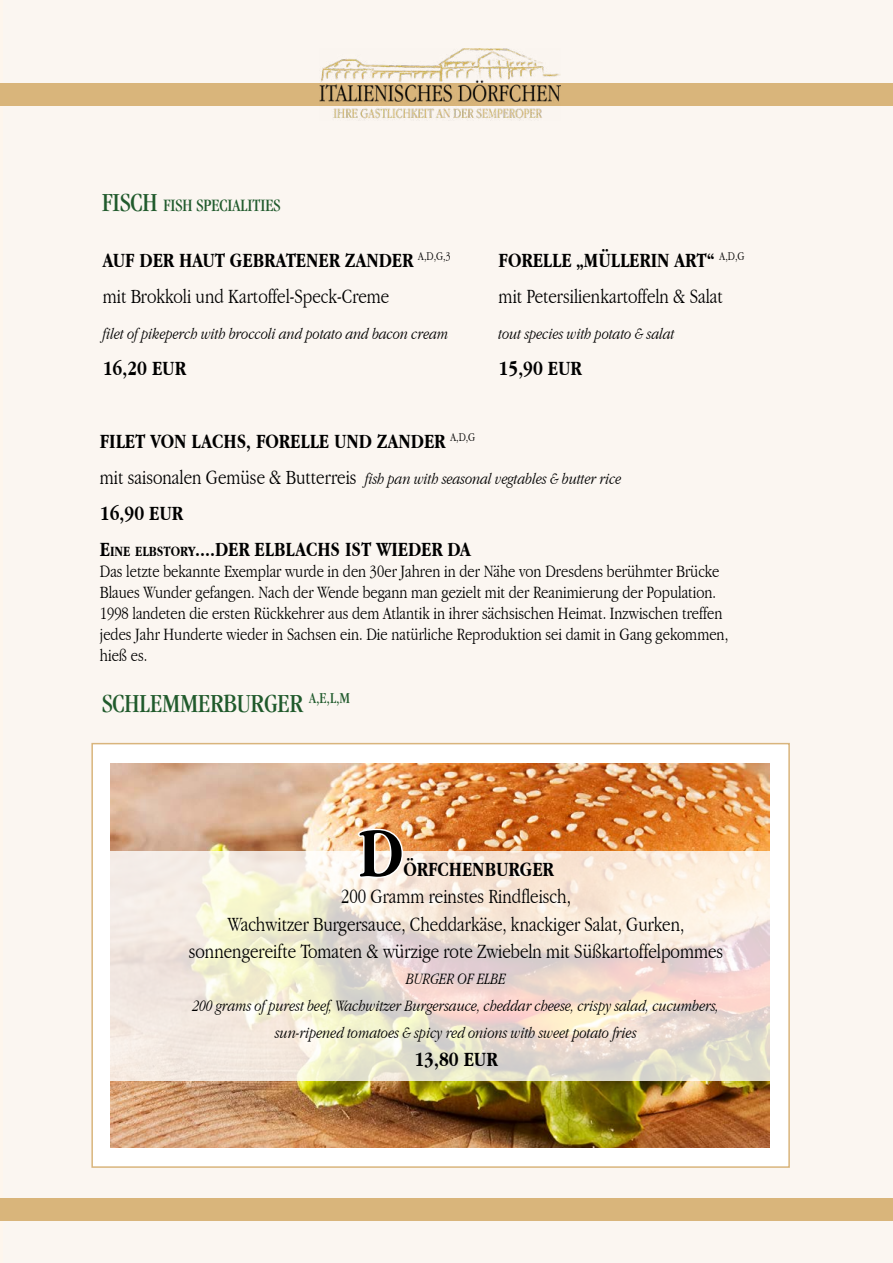
<style>
.page{position:relative;width:893px;height:1263px;background:#fff}
.page>*{position:absolute;margin:0;border:0;box-sizing:border-box;transform-origin:0 0}
.t1{font:700 condensed 72px "Garamond IT Cby BT";color:#000}
.t2{font:condensed 27px "Garamond";color:#205a2c}
.t3{font:300 condensed 21px/36px "Garamond IT Cby BT";color:#000}
.t4{font:700 condensed 21px/36px "Garamond IT Cby BT";color:#000}
.t5{font:300 condensed 18px/21px "Garamond IT Cby BT";color:#000}
.t6{font:condensed 18px "Garamond";color:#205a2c}
.t7{font:italic 300 condensed 16.5px/27px "Garamond IT Cby BT";color:#000;text-align:center}
.s1{font-size:27px}
.s2{font-weight:700}
.s3{font-style:normal;font-size:21px}
.s4{font-style:inherit}
.s5{font-size:14.7px}
</style>
<div class="page">
<div style="left:1px;top:0;width:892px;height:1263px;background:#fbf6f1"></div>
<svg style="left:0;top:0;width:1px;height:1263px"></svg>
<div style="left:91px;top:743px;width:699px;height:425px;background:#fff;border:2px solid #d9b57c"></div>
<img style="left:111px;top:763px;width:658px;height:384px">
<svg style="left:110px;top:851px;width:659px;height:230px;background:#f0e5d7"></svg>
<svg style="left:356px;top:827px;width:49px;height:54px"></svg>
<div style="left:0;top:83px;width:893px;height:23px;background:#d9b57b"></div>
<img style="left:320px;top:49px;width:240px;height:71px">
<div style="left:0;top:1198px;width:893px;height:23px;background:#d9b57b"></div>
<p class="t6" style="left:102px;top:196px;width:180px"><span class="s1">FISCH</span> FISH SPECIALITIES</p>
<p class="t3" style="left:103px;top:242px;width:349px"><span class="s2">AUF DER HAUT GEBRATENER ZANDER</span> <sup>A,D,G,3 </sup>mit Brokkoli und Kartoffel-Speck-Creme</p>
<p class="t7" style="left:103px;top:320px;width:347px">filet of pikeperch with broccoli and potato and bacon cream</p>
<p class="t4" style="left:103px;top:350px;width:85px">16,20 EUR</p>
<p class="t3" style="left:499px;top:242px;width:247px"><span class="s2">FORELLE „MÜLLERIN ART“</span> <sup>A,D,G </sup>mit Petersilienkartoffeln &amp; Salat</p>
<p class="t7" style="left:499px;top:320px;width:178px">tout species with potato &amp; salat</p>
<p class="t4" style="left:499px;top:350px;width:85px">15,90 EUR</p>
<p class="t4" style="left:100px;top:423px;width:377px">FILET VON LACHS, FORELLE UND ZANDER <sup>A,D,G</sup></p>
<p class="t7" style="left:100px;top:464px;width:523px"><span class="s3">mit saisonalen Gemüse &amp; Butterreis</span> fish pan with seasonal vegtables &amp; butter rice</p>
<p class="t4" style="left:100px;top:495px;width:372px">16,90 EUR<br><span class="s4">E</span><span class="s5">INE ELBSTORY</span>....DER ELBLACHS IST WIEDER DA</p>
<p class="t5" style="left:100px;top:560px;width:630px">Das letzte bekannte Exemplar wurde in den 30er Jahren in der Nähe von Dresdens berühmter Brücke Blaues Wunder gefangen. Nach der Wende begann man gezielt mit der Reanimierung der Population.<br>1998 landeten die ersten Rückkehrer aus dem Atlantik in ihrer sächsischen Heimat. Inzwischen treffen jedes Jahr Hunderte wieder in Sachsen ein. Die natürliche Reproduktion sei damit in Gang gekommen, hieß es.</p>
<h2 class="t2" style="left:102px;top:688px;width:250px">SCHLEMMERBURGER <sup>A,E,L,M</sup></h2>
<h1 class="t1" style="left:358px;top:813px;width:47px">D</h1>
<p class="t4" style="left:403px;top:852px;width:152px">ÖRFCHENBURGER</p>
<p class="t3" style="left:189px;top:883px;width:536px;line-height:27px;text-align:center">200 Gramm reinstes Rindfleisch,<br>Wachwitzer Burgersauce, Cheddarkäse, knackiger Salat, Gurken, sonnengereifte Tomaten &amp; würzige rote Zwiebeln mit Süßkartoffelpommes</p>
<p class="t7" style="left:193px;top:965px;width:528px">BURGER OF ELBE<br>200 grams of purest beef, Wachwitzer Burgersauce, cheddar cheese, crispy salad, cucumbers, sun-ripened tomatoes &amp; spicy red onions with sweet potato fries</p>
<p class="t4" style="left:414px;top:1041px;width:85px">13,80 EUR</p>
</div>
